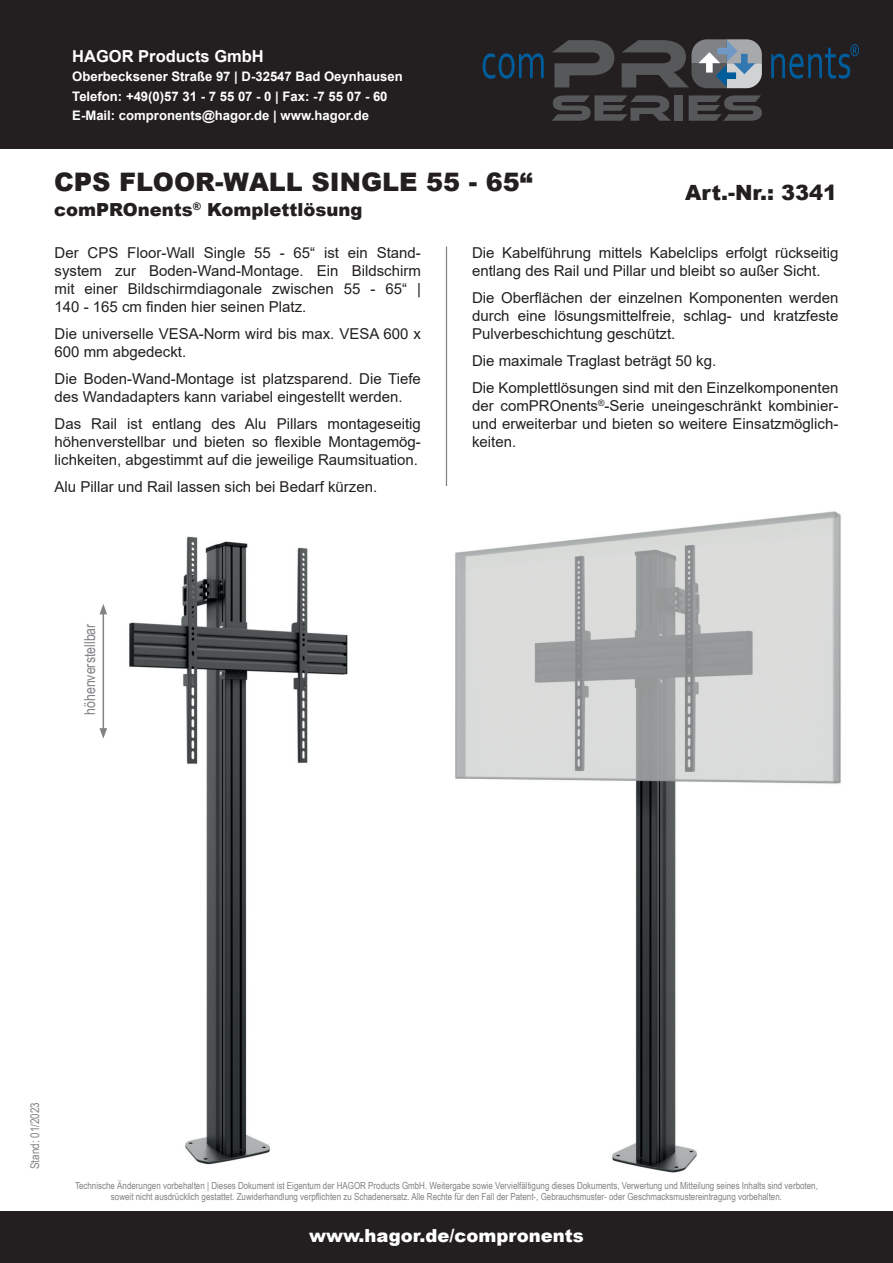
<style>
.page{position:relative;width:893px;height:1263px;background:#fff}
.page>*{position:absolute;margin:0;border:0;box-sizing:border-box;transform-origin:0 0}
.t1{font:900 25.5px "Arial";color:#231f20}
.t2{font:900 21px "Arial";color:#231f20}
.t3{font:900 18px "Arial";color:#231f20}
.t4{font:900 18px "Arial";color:#fff}
.t5{font:700 16.5px "Arial";color:#fff}
.t6{font:15px/18px "Arial";color:#231f20;text-align:justify}
.t7{font:15px "Arial Narrow";color:#808285}
.t8{font:700 13.2px/19px "Arial";color:#fff}
.t9{font:12px "Arial Narrow";color:#808285}
.t10{font:9.75px/10.5px "Arial Narrow";color:#808285;text-align:center}
</style>
<div class="page">
<div style="left:0;top:1212px;width:893px;height:51px;background:#231f20"></div>
<div style="left:0;top:0;width:893px;height:149px;background:#231f20"></div>
<svg style="left:483px;top:53px;width:61px;height:26px"></svg>
<svg style="left:552px;top:40px;width:62px;height:47px"></svg>
<svg style="left:771px;top:44px;width:88px;height:35px"></svg>
<svg style="left:552px;top:95px;width:119px;height:26px"></svg>
<div style="left:674px;top:95px;width:9px;height:26px;background:#57585a"></div>
<svg style="left:689px;top:95px;width:73px;height:26px"></svg>
<svg style="left:622px;top:39px;width:140px;height:49px"></svg>
<hr style="left:446px;top:247px;width:1px;height:266px;background:#808285">
<img style="left:129px;top:536px;width:219px;height:629px">
<img style="left:446px;top:487px;width:395px;height:686px">
<hr style="left:103px;top:612px;width:1px;height:118px;background:#808285">
<svg style="left:99px;top:604px;width:8px;height:10px"></svg>
<svg style="left:99px;top:728px;width:8px;height:11px"></svg>
<p class="t5" style="left:72px;top:45px;width:193px">HAGOR Products GmbH</p>
<p class="t8" style="left:72px;top:67px;width:332px">Oberbecksener Straße 97 | D-32547 Bad Oeynhausen<br>Telefon: +49(0)57 31 - 7 55 07 - 0 | Fax: -7 55 07 - 60<br>E-Mail: compronents@hagor.de | www.hagor.de</p>
<h1 class="t1" style="left:54px;top:163px;width:480px">CPS FLOOR-WALL SINGLE 55 - 65“</h1>
<p class="t3" style="left:54px;top:197px;width:310px">comPROnents<sup>®</sup> Komplettlösung</p>
<h2 class="t2" style="left:685px;top:177px;width:154px">Art.-Nr.: 3341</h2>
<p class="t6" style="left:55px;top:243px;width:368px">Der CPS Floor-Wall Single 55 - 65“ ist ein Stand&shy;system zur Boden-Wand-Montage. Ein Bildschirm mit einer Bildschirmdiagonale zwischen 55 - 65“ | 140 - 165 cm finden hier seinen Platz.</p>
<p class="t6" style="left:55px;top:324px;width:368px">Die universelle VESA-Norm wird bis max. VESA 600 x<br>600 mm abgedeckt.</p>
<p class="t6" style="left:55px;top:369px;width:368px">Die Boden-Wand-Montage ist platzsparend. Die Tiefe des Wandadapters kann variabel eingestellt werden.</p>
<p class="t6" style="left:55px;top:414px;width:368px">Das Rail ist entlang des Alu Pillars montageseitig höhenverstellbar und bieten so flexible Montagemög&shy;lichkeiten, abgestimmt auf die jeweilige Raumsituation.</p>
<p class="t6" style="left:55px;top:477px;width:324px">Alu Pillar und Rail lassen sich bei Bedarf kürzen.</p>
<p class="t6" style="left:472px;top:243px;width:368px">Die Kabelführung mittels Kabelclips erfolgt rückseitig entlang des Rail und Pillar und bleibt so außer Sicht.</p>
<p class="t6" style="left:472px;top:288px;width:368px">Die Oberflächen der einzelnen Komponenten werden durch eine lösungsmittelfreie, schlag- und kratzfeste Pulverbeschichtung geschützt.</p>
<p class="t6" style="left:472px;top:347px;width:368px;line-height:27px">Die maximale Traglast beträgt 50 kg.<br>Die Komplettlösungen sind mit den Einzelkomponenten</p>
<p class="t6" style="left:472px;top:396px;width:368px">der comPROnents<sup>®</sup>-Serie uneingeschränkt kombinier&shy;und erweiterbar und bieten so weitere Einsatzmöglich&shy;keiten.</p>
<p class="t7" style="left:79px;top:715px;width:93px;rotate:-90deg">höhenverstellbar</p>
<p class="t9" style="left:26px;top:1169px;width:68px;rotate:-90deg">Stand: 01/2023</p>
<p class="t10" style="left:75px;top:1180px;width:744px">Technische Änderungen vorbehalten | Dieses Dokument ist Eigentum der HAGOR Products GmbH. Weitergabe sowie Vervielfältigung dieses Dokuments, Verwertung und Mitteilung seines Inhalts sind verboten, soweit nicht ausdrücklich gestattet. Zuwiderhandlung verpflichten zu Schadenersatz. Alle Rechte für den Fall der Patent-, Gebrauchsmuster- oder Geschmacksmustereintragung vorbehalten.</p>
<p class="t4" style="left:309px;top:1222px;width:276px">www.hagor.de/compronents</p>
</div>
